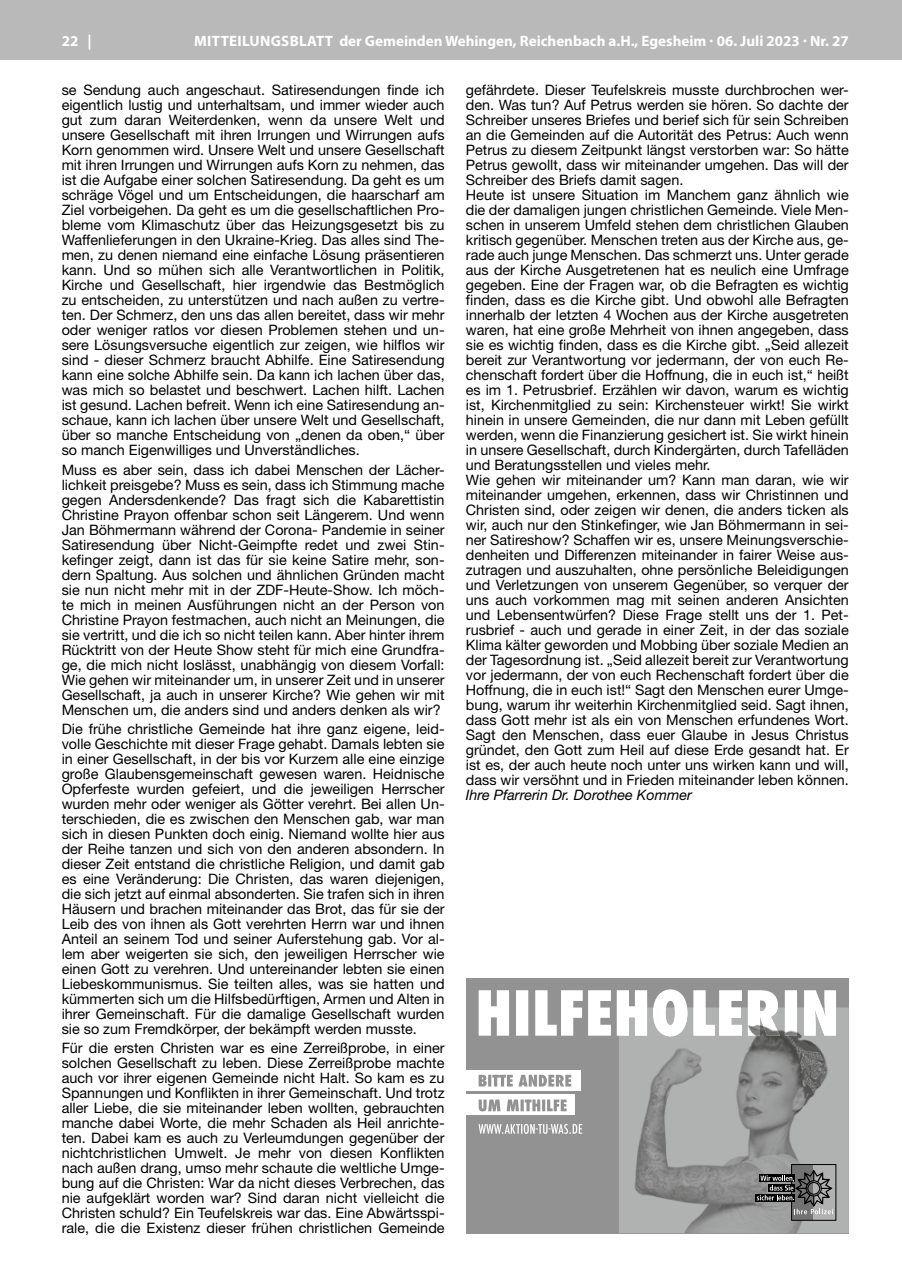
<style>
.page{position:relative;width:902px;height:1280px;background:#fff}
.page>*{position:absolute;margin:0;border:0;box-sizing:border-box;transform-origin:0 0}
.t1{font:700 15px "Myriad Pro";color:#fff}
.t2{font:14.4px/15px "Helvetica Neue LT Pro";color:#000;text-align:justify}
.t3{font:italic 14.4px "Helvetica Neue LT Pro";color:#000}
</style>
<div class="page">
<hr style="left:901px;top:0;width:1px;height:60px;background:#b9b9ba">
<div style="left:0;top:0;width:901px;height:60px;background:#b9b9ba"></div>
<div style="left:466px;top:978px;width:382px;height:255px;background:#929292"></div>
<svg style="left:478px;top:989px;width:358px;height:47px"></svg>
<img style="left:619px;top:1007px;width:229px;height:226px">
<img style="left:619px;top:1007px;width:217px;height:29px">
<div style="left:791px;top:1164px;width:22px;height:56px;background:#727272"></div>
<div style="left:813px;top:1164px;width:22px;height:56px;background:#b1b1b1"></div>
<div style="left:791px;top:1164px;width:45px;height:56px;border:1px solid #000"></div>
<div style="left:755px;top:1194px;width:39px;height:8px;background:#000"></div>
<svg style="left:756px;top:1168px;width:77px;height:46px"></svg>
<div style="left:466px;top:1070px;width:114px;height:20px;background:#fff"></div>
<div style="left:466px;top:1094px;width:108px;height:21px;background:#fff"></div>
<svg style="left:478px;top:1099px;width:88px;height:12px"></svg>
<svg style="left:478px;top:1075px;width:93px;height:11px"></svg>
<svg style="left:478px;top:1124px;width:104px;height:10px"></svg>
<p class="t1" style="left:62px;top:31px;width:31px">22 |</p>
<p class="t1" style="left:194px;top:31px;width:656px">MITTEILUNGSBLATT der Gemeinden Wehingen, Reichenbach a.H., Egesheim · 06. Juli 2023 · Nr. 27</p>
<p class="t2" style="left:62px;top:82px;width:384px">se Sendung auch angeschaut. Satiresendungen finde ich eigentlich lustig und unterhaltsam, und immer wieder auch gut zum daran Weiterdenken, wenn da unsere Welt und unsere Gesellschaft mit ihren Irrungen und Wirrungen aufs Korn genommen wird. Unsere Welt und unsere Gesellschaft mit ihren Irrungen und Wirrungen aufs Korn zu nehmen, das ist die Aufgabe einer solchen Satiresendung. Da geht es um schräge Vögel und um Entscheidungen, die haarscharf am Ziel vorbeigehen. Da geht es um die gesellschaftlichen Pro&shy;bleme vom Klimaschutz über das Heizungsgesetzt bis zu Waffenlieferungen in den Ukraine-Krieg. Das alles sind The&shy;men, zu denen niemand eine einfache Lösung präsentieren kann. Und so mühen sich alle Verantwortlichen in Politik, Kirche und Gesellschaft, hier irgendwie das Bestmöglich zu entscheiden, zu unterstützen und nach außen zu vertre&shy;ten. Der Schmerz, den uns das allen bereitet, dass wir mehr oder weniger ratlos vor diesen Problemen stehen und un&shy;sere Lösungsversuche eigentlich zur zeigen, wie hilflos wir sind - dieser Schmerz braucht Abhilfe. Eine Satiresendung kann eine solche Abhilfe sein. Da kann ich lachen über das, was mich so belastet und beschwert. Lachen hilft. Lachen ist gesund. Lachen befreit. Wenn ich eine Satiresendung an&shy;schaue, kann ich lachen über unsere Welt und Gesellschaft, über so manche Entscheidung von „denen da oben,“ über so manch Eigenwilliges und Unverständliches.</p>
<p class="t2" style="left:62px;top:462px;width:384px">Muss es aber sein, dass ich dabei Menschen der Lächer&shy;lichkeit preisgebe? Muss es sein, dass ich Stimmung mache gegen Andersdenkende? Das fragt sich die Kabarettistin Christine Prayon offenbar schon seit Längerem. Und wenn Jan Böhmermann während der Corona- Pandemie in seiner Satiresendung über Nicht-Geimpfte redet und zwei Stin&shy;kefinger zeigt, dann ist das für sie keine Satire mehr, son&shy;dern Spaltung. Aus solchen und ähnlichen Gründen macht sie nun nicht mehr mit in der ZDF-Heute-Show. Ich möch&shy;te mich in meinen Ausführungen nicht an der Person von Christine Prayon festmachen, auch nicht an Meinungen, die sie vertritt, und die ich so nicht teilen kann. Aber hinter ihrem Rücktritt von der Heute Show steht für mich eine Grundfra&shy;ge, die mich nicht loslässt, unabhängig von diesem Vorfall:<br>Wie gehen wir miteinander um, in unserer Zeit und in unserer Gesellschaft, ja auch in unserer Kirche? Wie gehen wir mit Menschen um, die anders sind und anders denken als wir?</p>
<p class="t2" style="left:62px;top:721px;width:384px">Die frühe christliche Gemeinde hat ihre ganz eigene, leid&shy;volle Geschichte mit dieser Frage gehabt. Damals lebten sie in einer Gesellschaft, in der bis vor Kurzem alle eine einzige große Glaubensgemeinschaft gewesen waren. Heidnische Opferfeste wurden gefeiert, und die jeweiligen Herrscher wurden mehr oder weniger als Götter verehrt. Bei allen Un&shy;terschieden, die es zwischen den Menschen gab, war man sich in diesen Punkten doch einig. Niemand wollte hier aus der Reihe tanzen und sich von den anderen absondern. In dieser Zeit entstand die christliche Religion, und damit gab es eine Veränderung: Die Christen, das waren diejenigen, die sich jetzt auf einmal absonderten. Sie trafen sich in ihren Häusern und brachen miteinander das Brot, das für sie der Leib des von ihnen als Gott verehrten Herrn war und ihnen Anteil an seinem Tod und seiner Auferstehung gab. Vor al&shy;lem aber weigerten sie sich, den jeweiligen Herrscher wie einen Gott zu verehren. Und untereinander lebten sie einen Liebeskommunismus. Sie teilten alles, was sie hatten und kümmerten sich um die Hilfsbedürftigen, Armen und Alten in ihrer Gemeinschaft. Für die damalige Gesellschaft wurden sie so zum Fremdkörper, der bekämpft werden musste.</p>
<p class="t2" style="left:62px;top:1040px;width:384px">Für die ersten Christen war es eine Zerreißprobe, in einer solchen Gesellschaft zu leben. Diese Zerreißprobe machte auch vor ihrer eigenen Gemeinde nicht Halt. So kam es zu Spannungen und Konflikten in ihrer Gemeinschaft. Und trotz aller Liebe, die sie miteinander leben wollten, gebrauchten manche dabei Worte, die mehr Schaden als Heil anrichte&shy;ten. Dabei kam es auch zu Verleumdungen gegenüber der nichtchristlichen Umwelt. Je mehr von diesen Konflikten nach außen drang, umso mehr schaute die weltliche Umge&shy;bung auf die Christen: War da nicht dieses Verbrechen, das nie aufgeklärt worden war? Sind daran nicht vielleicht die Christen schuld? Ein Teufelskreis war das. Eine Abwärtsspi&shy;rale, die die Existenz dieser frühen christlichen Gemeinde</p>
<p class="t2" style="left:466px;top:82px;width:384px;text-align:left">gefährdete. Dieser Teufelskreis musste durchbrochen wer&shy;den. Was tun? Auf Petrus werden sie hören. So dachte der Schreiber unseres Briefes und berief sich für sein Schreiben an die Gemeinden auf die Autorität des Petrus: Auch wenn Petrus zu diesem Zeitpunkt längst verstorben war: So hätte Petrus gewollt, dass wir miteinander umgehen. Das will der Schreiber des Briefs damit sagen.<br>Heute ist unsere Situation im Manchem ganz ähnlich wie die der damaligen jungen christlichen Gemeinde. Viele Men&shy;schen in unserem Umfeld stehen dem christlichen Glauben kritisch gegenüber. Menschen treten aus der Kirche aus, ge&shy;rade auch junge Menschen. Das schmerzt uns. Unter gerade aus der Kirche Ausgetretenen hat es neulich eine Umfrage gegeben. Eine der Fragen war, ob die Befragten es wichtig finden, dass es die Kirche gibt. Und obwohl alle Befragten innerhalb der letzten 4 Wochen aus der Kirche ausgetreten waren, hat eine große Mehrheit von ihnen angegeben, dass sie es wichtig finden, dass es die Kirche gibt. „Seid allezeit bereit zur Verantwortung vor jedermann, der von euch Re&shy;chenschaft fordert über die Hoffnung, die in euch ist,“ heißt es im 1. Petrusbrief. Erzählen wir davon, warum es wichtig ist, Kirchenmitglied zu sein: Kirchensteuer wirkt! Sie wirkt hinein in unsere Gemeinden, die nur dann mit Leben gefüllt werden, wenn die Finanzierung gesichert ist. Sie wirkt hinein in unsere Gesellschaft, durch Kindergärten, durch Tafelläden und Beratungsstellen und vieles mehr.<br>Wie gehen wir miteinander um? Kann man daran, wie wir miteinander umgehen, erkennen, dass wir Christinnen und Christen sind, oder zeigen wir denen, die anders ticken als wir, auch nur den Stinkefinger, wie Jan Böhmermann in sei&shy;ner Satireshow? Schaffen wir es, unsere Meinungsverschie&shy;denheiten und Differenzen miteinander in fairer Weise aus&shy;zutragen und auszuhalten, ohne persönliche Beleidigungen und Verletzungen von unserem Gegenüber, so verquer der uns auch vorkommen mag mit seinen anderen Ansichten und Lebensentwürfen? Diese Frage stellt uns der 1. Pet&shy;rusbrief - auch und gerade in einer Zeit, in der das soziale Klima kälter geworden und Mobbing über soziale Medien an der Tagesordnung ist. „Seid allezeit bereit zur Verantwortung vor jedermann, der von euch Rechenschaft fordert über die Hoffnung, die in euch ist!“ Sagt den Menschen eurer Umge&shy;bung, warum ihr weiterhin Kirchenmitglied seid. Sagt ihnen, dass Gott mehr ist als ein von Menschen erfundenes Wort.<br>Sagt den Menschen, dass euer Glaube in Jesus Christus gründet, den Gott zum Heil auf diese Erde gesandt hat. Er ist es, der auch heute noch unter uns wirken kann und will, dass wir versöhnt und in Frieden miteinander leben können.</p>
<p class="t3" style="left:466px;top:786px;width:227px">Ihre Pfarrerin Dr. Dorothee Kommer</p>
</div>
